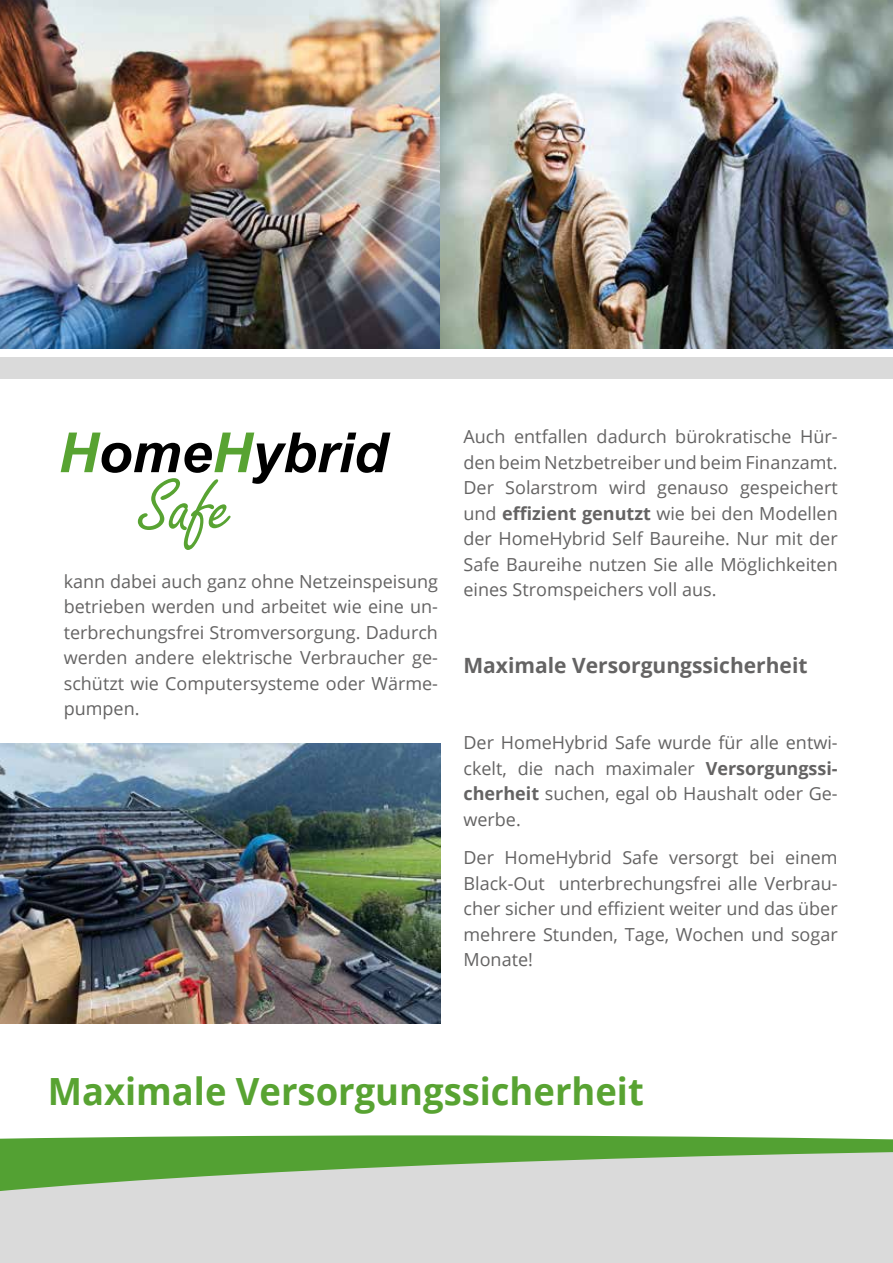
<style>
.page{position:relative;width:893px;height:1263px;background:#fff}
.page>*{position:absolute;margin:0;border:0;box-sizing:border-box;transform-origin:0 0}
.t1{font:79.8px "Freestyle Script";color:#58a332}
.t2{font:italic 700 55.35px "Arial";color:#000}
.t3{font:700 37.5px "Open Sans";color:#58a332}
.t4{font:700 21px "Open Sans";color:#646363}
.t5{font:18px/25.5px "Open Sans";color:#646363;text-align:justify}
.s1{color:#58a332}
.s2{font-weight:700}
</style>
<div class="page">
<div style="left:0;top:357px;width:893px;height:21px;background:#dadada"></div>
<img style="left:0;top:0;width:440px;height:349px">
<svg style="left:0;top:1135px;width:893px;height:13px;background:#68ac4c"></svg>
<svg style="left:0;top:1148px;width:893px;height:115px;background:#c3d0be"></svg>
<img style="left:440px;top:0;width:453px;height:349px">
<img style="left:0;top:743px;width:440px;height:281px">
<h2 class="t2" style="left:58px;top:416px;width:330px"><span class="s1">H</span>ome<span class="s1">H</span>ybrid</h2>
<h1 class="t1" style="left:140px;top:463px;width:96px">Safe</h1>
<p class="t5" style="left:64px;top:568px;width:376px">kann dabei auch ganz ohne Netzeinspeisung betrieben werden und arbeitet wie eine un&shy;terbrechungsfrei Stromversorgung. Dadurch werden andere elektrische Verbraucher ge&shy;schützt wie Computersysteme oder Wärme&shy;pumpen.</p>
<p class="t5" style="left:463px;top:424px;width:376px">Auch entfallen dadurch bürokratische Hür&shy;den beim Netzbetreiber und beim Finanzamt.<br>Der Solarstrom wird genauso gespeichert und <span class="s2">effizient genutzt</span> wie bei den Modellen der HomeHybrid Self Baureihe. Nur mit der Safe Baureihe nutzen Sie alle Möglichkeiten eines Stromspeichers voll aus.</p>
<p class="t4" style="left:463px;top:650px;width:346px">Maximale Versorgungssicherheit</p>
<p class="t5" style="left:463px;top:730px;width:376px">Der HomeHybrid Safe wurde für alle entwi&shy;ckelt, die nach maximaler <span class="s2">Versorgungssi&shy;cherheit</span> suchen, egal ob Haushalt oder Ge&shy;werbe.</p>
<p class="t5" style="left:463px;top:844px;width:376px">Der HomeHybrid Safe versorgt bei einem Black-Out unterbrechungsfrei alle Verbrau&shy;cher sicher und effizient weiter und das über mehrere Stunden, Tage, Wochen und sogar Monate!</p>
<h3 class="t3" style="left:48px;top:1065px;width:597px">Maximale Versorgungssicherheit</h3>
</div>
